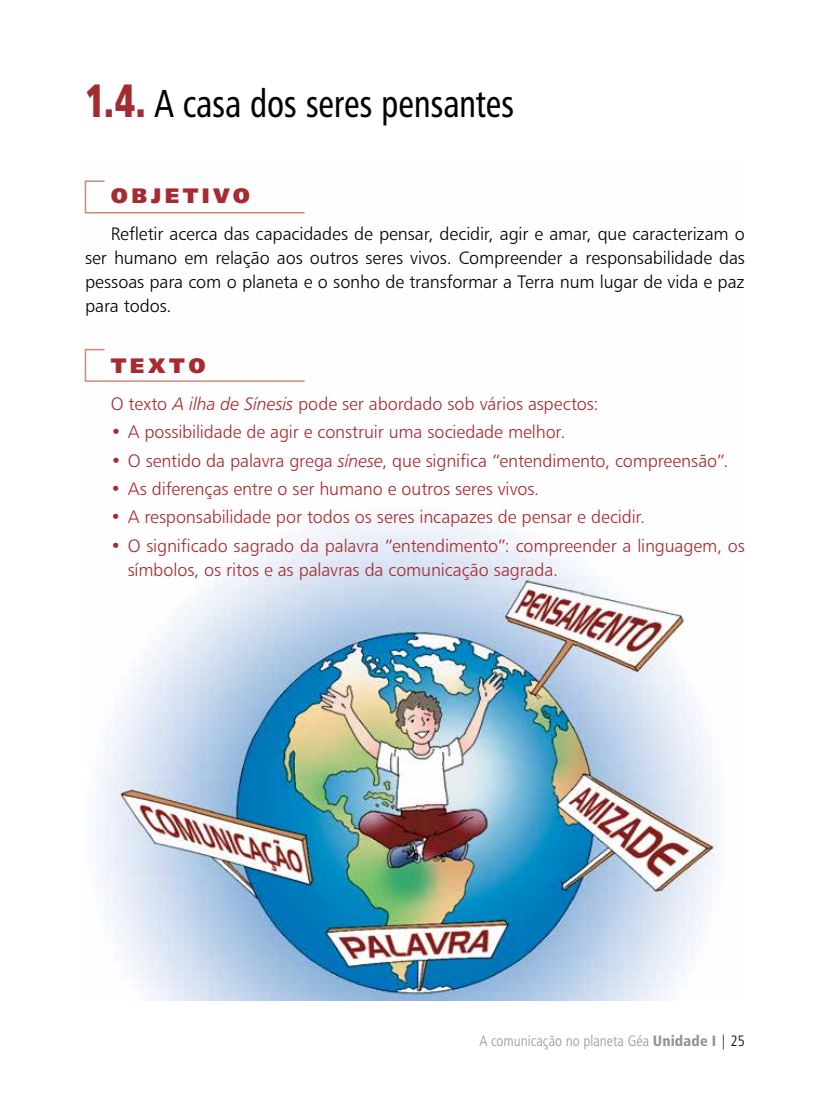
<style>
.page{position:relative;width:830px;height:1106px;background:#fff}
.page>*{position:absolute;margin:0;border:0;box-sizing:border-box;transform-origin:0 0}
.t1{font:39px "Humanist 777 BT Roman Condensed B";letter-spacing:-.01em;color:#000;scale:.9 1}
.t2{font:21px "Humanist 777 BT Extra Black B";letter-spacing:.17em;color:#a62b31}
.t3{font:18px/24px "Humanist 777 BT Light B";letter-spacing:-.01em;color:#a62b31}
.t4{font:18px/24px "Humanist 777 BT Light B";letter-spacing:-.01em;color:#000;text-align:justify}
.t5{font:15px "Humanist 777 BT Light Condensed B";color:#939597}
.s1{font-family:"Humanist 777 BT Extra Black Cond B";font-size:46.8px;color:#a62b31}
.s2{font-family:"Humanist 777 BT Light Italic B"}
.s3{font-family:"Humanist 777 BT Black Condensed B"}
.s4{color:#000}
</style>
<div class="page">
<img style="left:96px;top:516px;width:628px;height:484px">
<svg style="left:84px;top:348px;width:221px;height:34px"></svg>
<svg style="left:84px;top:180px;width:221px;height:34px"></svg>
<h1 class="t1" style="left:85px;top:79px;width:478px"><span class="s1">1.4.</span> A casa dos seres pensantes</h1>
<p class="t2" style="left:111px;top:182px;width:140px">OBJETIVO</p>
<p class="t4" style="left:85px;top:221px;width:661px;text-indent:26px">Refletir acerca das capacidades de pensar, decidir, agir e amar, que caracterizam o ser humano em relação aos outros seres vivos. Compreender a responsabilidade das pessoas para com o planeta e o sonho de transformar a Terra num lugar de vida e paz para todos.</p>
<p class="t2" style="left:111px;top:352px;width:96px">TEXTO</p>
<p class="t3" style="left:111px;top:391px;width:489px">O texto <span class="s2">A ilha de Sínesis</span> pode ser abordado sob vários aspectos:</p>
<p class="t3" style="left:111px;top:420px;width:456px">• A possibilidade de agir e construir uma sociedade melhor.</p>
<p class="t3" style="left:111px;top:448px;width:619px">• O sentido da palavra grega <span class="s2">sínese</span>, que significa “entendimento, compreensão”.</p>
<p class="t3" style="left:111px;top:476px;width:430px">• As diferenças entre o ser humano e outros seres vivos.</p>
<p class="t3" style="left:111px;top:505px;width:536px">• A responsabilidade por todos os seres incapazes de pensar e decidir.</p>
<p class="t3" style="left:128px;top:533px;width:618px;text-indent:-17px">• O significado sagrado da palavra “entendimento”: compreender a linguagem, os símbolos, os ritos e as palavras da comunicação sagrada.</p>
<p class="t5" style="left:479px;top:1031px;width:267px">A comunicação no planeta Géa <span class="s3">Unidade I</span> <span class="s4">| 25</span></p>
</div>
